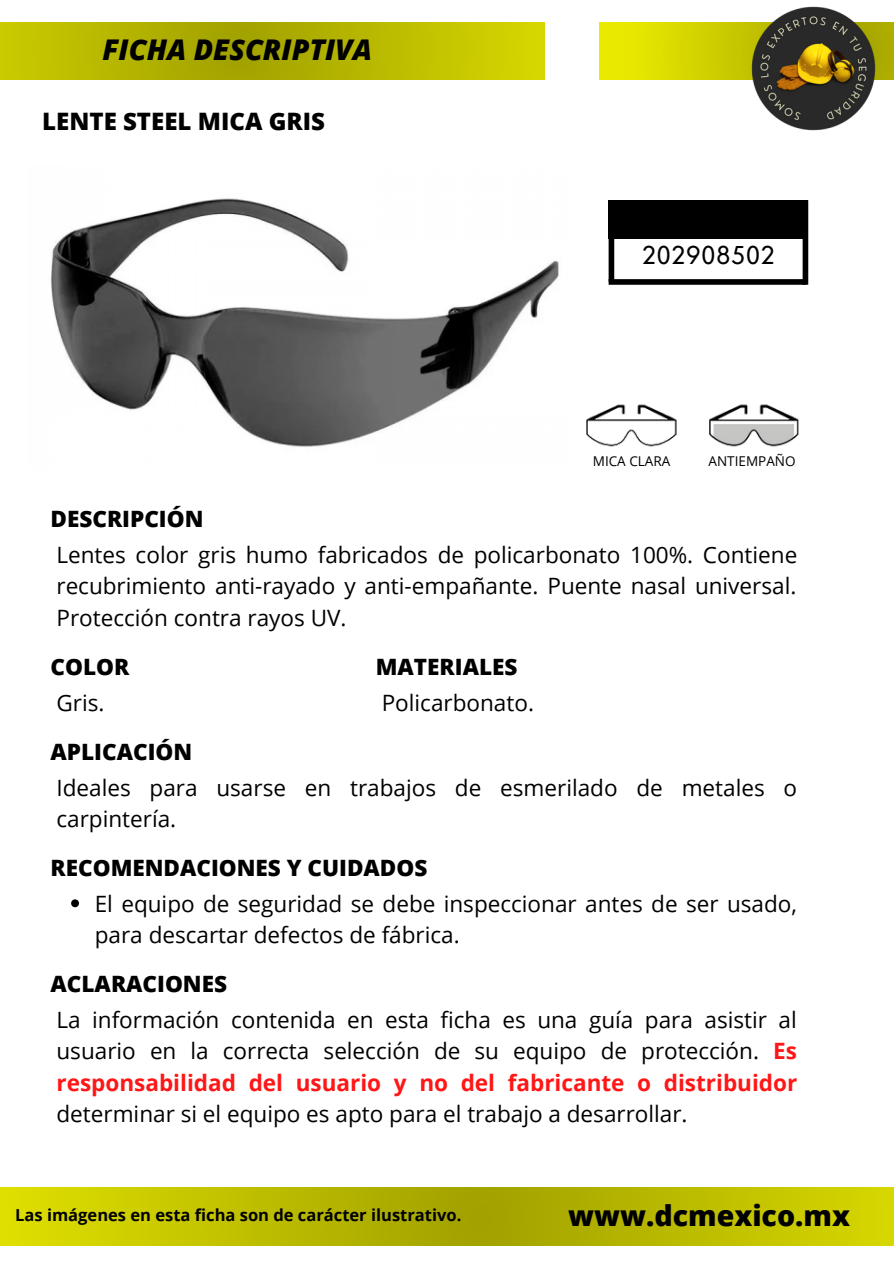
<style>
.page{position:relative;width:894px;height:1264px;background:#fff}
.page>*{position:absolute;margin:0;border:0;box-sizing:border-box;transform-origin:0 0}
.t1{font:italic 800 28.5px "Open Sans";color:#000}
.t2{font:800 28.5px "Open Sans";color:#000}
.t3{font:800 24px "Open Sans";color:#000}
.t4{font:24px "Nourd";letter-spacing:.02em;color:#000}
.t5{font:22.5px/31.5px "Open Sans";color:#000;text-align:justify}
.t6{font:800 22.5px "Open Sans";color:#000}
.t7{font:700 16.5px "Open Sans";color:#000}
.t8{font:13.5px "Open Sans";color:#000}
.s1{font-weight:700;color:#ff1616}
</style>
<div class="page">
<img style="left:0;top:1187px;width:893px;height:57px">
<img style="left:0;top:22px;width:544px;height:58px">
<img style="left:599px;top:22px;width:294px;height:58px">
<div style="left:608px;top:200px;width:199px;height:38px;background:#000"></div>
<div style="left:608px;top:279px;width:197px;height:6px;background:#000"></div>
<div style="left:608px;top:203px;width:6px;height:78px;background:#000"></div>
<div style="left:802px;top:200px;width:6px;height:85px;background:#000"></div>
<img style="left:51px;top:198px;width:508px;height:249px">
<svg style="left:71px;top:899px;width:8px;height:8px"></svg>
<img style="left:586px;top:404px;width:91px;height:43px">
<img style="left:709px;top:404px;width:90px;height:43px">
<img style="left:739px;top:6px;width:139px;height:125px">
<p class="t1" style="left:102px;top:30px;width:271px">FICHA DESCRIPTIVA</p>
<p class="t3" style="left:42px;top:105px;width:284px">LENTE STEEL MICA GRIS</p>
<p class="t6" style="left:51px;top:502px;width:154px">DESCRIPCIÓN</p>
<p class="t4" style="left:642px;top:240px;width:134px">202908502</p>
<p class="t8" style="left:592px;top:451px;width:79px">MICA CLARA</p>
<p class="t8" style="left:708px;top:451px;width:88px">ANTIEMPAÑO</p>
<p class="t5" style="left:56px;top:538px;width:742px">Lentes color gris humo fabricados de policarbonato 100%. Contiene recubrimiento anti-rayado y anti-empañante. Puente nasal universal.<br>Protección contra rayos UV.</p>
<p class="t6" style="left:51px;top:650px;width:80px">COLOR</p>
<p class="t5" style="left:56px;top:686px;width:49px">Gris.</p>
<p class="t6" style="left:51px;top:735px;width:143px">APLICACIÓN</p>
<p class="t6" style="left:376px;top:650px;width:143px">MATERIALES</p>
<p class="t5" style="left:381px;top:686px;width:154px">Policarbonato.</p>
<p class="t5" style="left:56px;top:771px;width:742px">Ideales para usarse en trabajos de esmerilado de metales o carpintería.</p>
<p class="t6" style="left:51px;top:851px;width:378px">RECOMENDACIONES Y CUIDADOS</p>
<p class="t5" style="left:95px;top:887px;width:703px">El equipo de seguridad se debe inspeccionar antes de ser usado, para descartar defectos de fábrica.</p>
<p class="t6" style="left:51px;top:967px;width:178px">ACLARACIONES</p>
<p class="t5" style="left:56px;top:1003px;width:742px">La información contenida en esta ficha es una guía para asistir al usuario en la correcta selección de su equipo de protección. <span class="s1">Es responsabilidad del usuario y no del fabricante o distribuidor </span>determinar si el equipo es apto para el trabajo a desarrollar.</p>
<p class="t7" style="left:15px;top:1203px;width:447px">Las imágenes en esta ficha son de carácter ilustrativo.</p>
<p class="t2" style="left:568px;top:1195px;width:283px">www.dcmexico.mx</p>
</div>
